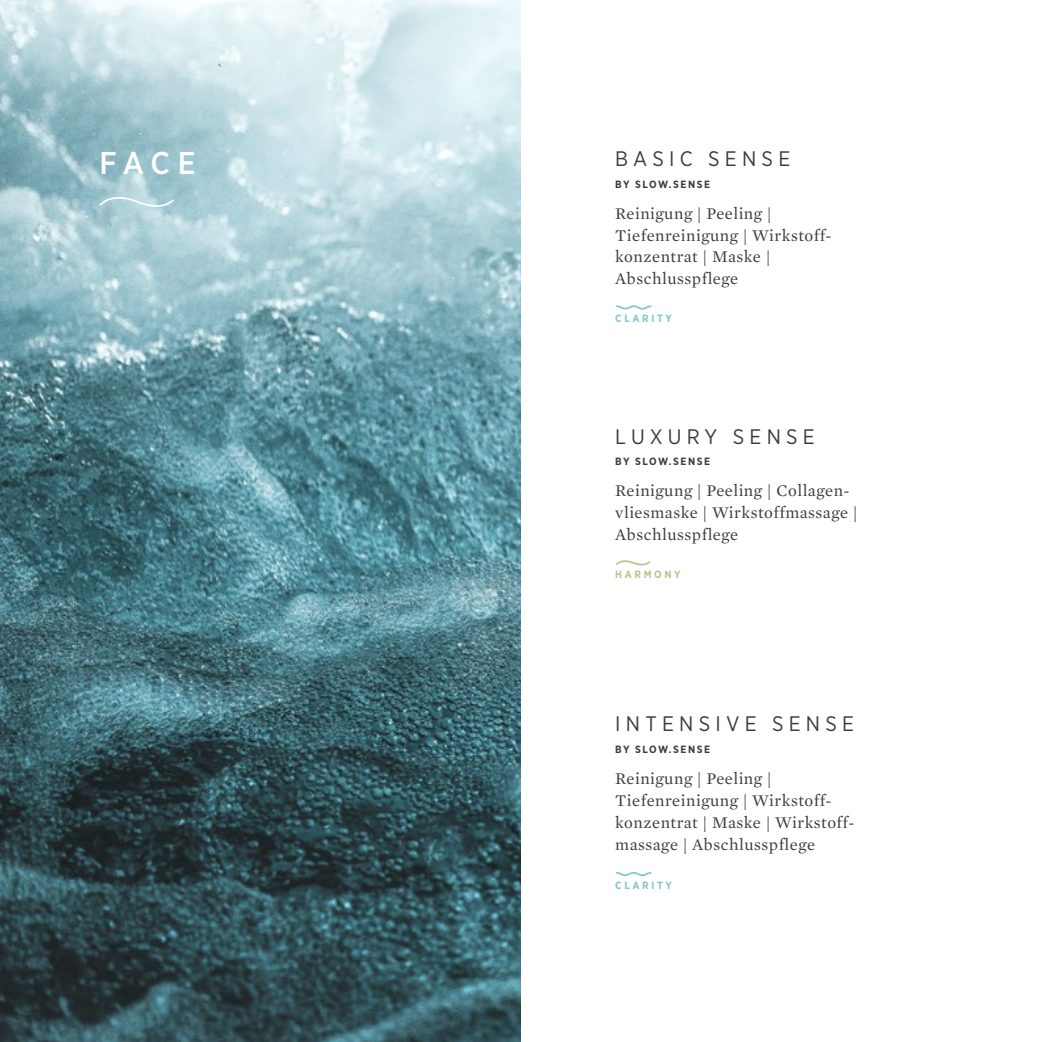
<style>
.page{position:relative;width:1042px;height:1042px;background:#fff}
.page>*{position:absolute;margin:0;border:0;box-sizing:border-box;transform-origin:0 0}
.t1{font:500 31.5px "Gotham Narrow";color:#fff}
.t2{font:21px "Gotham Narrow";letter-spacing:.25em;color:#3c3c3b}
.t3{font:16.62px/21.9px "Mercury Text G1";letter-spacing:.03em;color:#3c3c3b}
.t4{font:700 10.5px "Gotham Narrow";letter-spacing:.15em;color:#3c3c3b}
.t5{font:700 10.5px "Gotham Narrow";letter-spacing:.25em;color:#83c6cd}
.t6{font:700 10.5px "Gotham Narrow";letter-spacing:.25em;color:#b8c58f}
</style>
<div class="page">
<img style="left:0;top:0;width:521px;height:1042px">
<svg style="left:97px;top:196px;width:79px;height:13px"></svg>
<svg style="left:615px;top:305px;width:37px;height:5px"></svg>
<svg style="left:615px;top:560px;width:36px;height:6px"></svg>
<svg style="left:616px;top:872px;width:36px;height:5px"></svg>
<h1 class="t1" style="left:99px;top:143px;width:98px">FACE</h1>
<p class="t2" style="left:615px;top:145px;width:176px">BASIC SENSE</p>
<p class="t4" style="left:615px;top:177px;width:96px">BY SLOW.SENSE</p>
<p class="t3" style="left:615px;top:201px;width:218px">Reinigung | Peeling |<br>Tiefenreinigung | Wirkstoff&shy;konzentrat | Maske |<br>Abschlusspflege</p>
<p class="t5" style="left:615px;top:312px;width:58px">CLARITY</p>
<p class="t2" style="left:615px;top:423px;width:201px">LUXURY SENSE</p>
<p class="t4" style="left:615px;top:455px;width:96px">BY SLOW.SENSE</p>
<p class="t3" style="left:615px;top:479px;width:244px">Reinigung | Peeling | Collagen&shy;vliesmaske | Wirkstoffmassage |<br>Abschlusspflege</p>
<p class="t6" style="left:615px;top:568px;width:67px">HARMONY</p>
<p class="t2" style="left:615px;top:711px;width:240px">INTENSIVE SENSE</p>
<p class="t4" style="left:615px;top:743px;width:96px">BY SLOW.SENSE</p>
<p class="t3" style="left:615px;top:767px;width:241px">Reinigung | Peeling |<br>Tiefenreinigung | Wirkstoff&shy;konzentrat | Maske | Wirkstoff&shy;massage | Abschlusspflege</p>
<p class="t5" style="left:615px;top:878px;width:58px">CLARITY</p>
</div>
